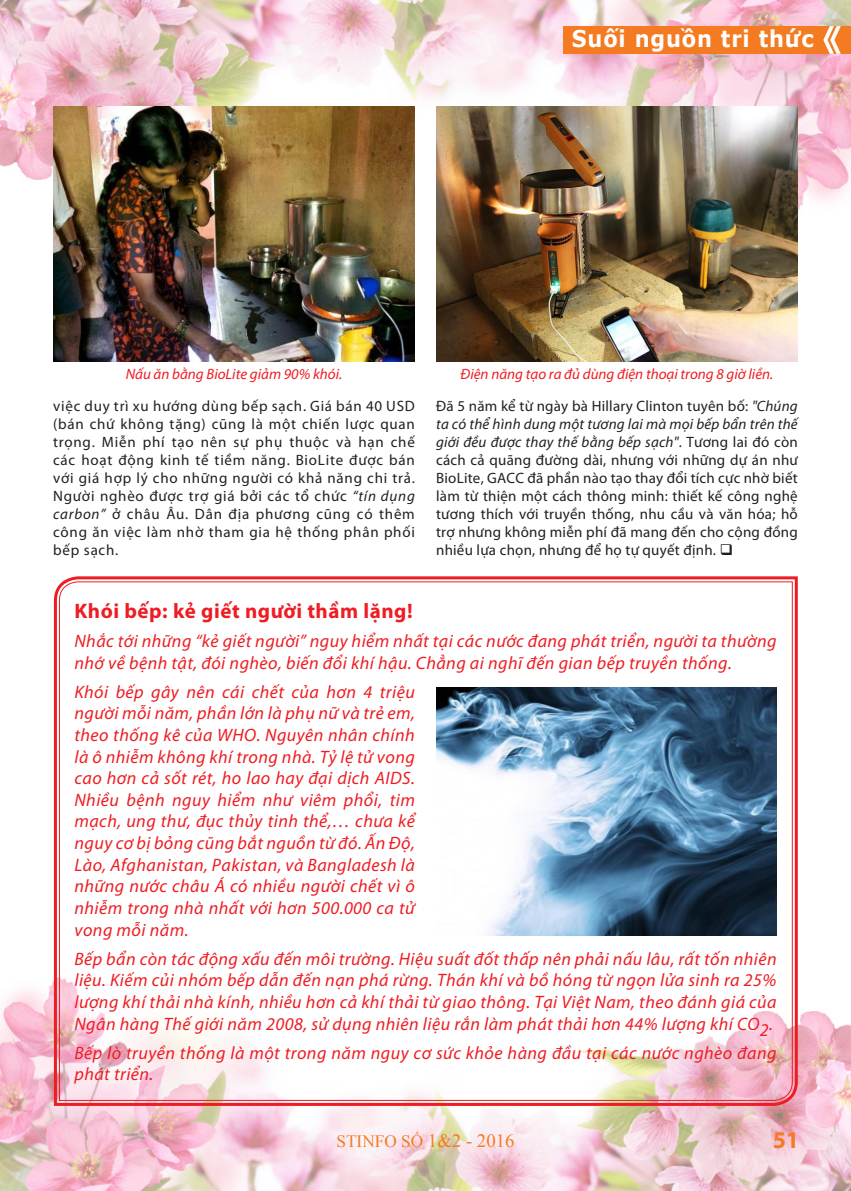
<style>
.page{position:relative;width:851px;height:1191px;background:#fff}
.page>*{position:absolute;margin:0;border:0;box-sizing:border-box;transform-origin:0 0}
.t1{font:700 24px "Myriad Pro";color:#f47b21}
.t2{font:700 23.1px "Verdana";letter-spacing:.04em;color:#fff;scale:.91 1}
.t3{font:700 21px "Myriad Pro";letter-spacing:.025em;color:#ee1d23}
.t4{font:italic 18px/21.6px "Myriad Pro";letter-spacing:.025em;color:#ee1d23}
.t5{font:17.25px "Times New Roman";color:#f47b21}
.t6{font:15px/18px "Myriad Pro";letter-spacing:.035em;color:#231f20;text-align:justify}
.t7{font:italic 15px "Myriad Pro";color:#ee1d23}
.s1{font-style:italic}
.s2{font-size:18.75px}
</style>
<div class="page">
<img style="left:0;top:985px;width:850px;height:206px">
<img style="left:0;top:0;width:850px;height:219px">
<div style="left:563px;top:26px;width:287px;height:28px;background:#f47b21"></div>
<svg style="left:823px;top:26px;width:17px;height:28px"></svg>
<svg style="left:52px;top:576px;width:747px;height:531px"></svg>
<svg style="left:58px;top:581px;width:735px;height:520px"></svg>
<img style="left:436px;top:687px;width:340px;height:248px">
<img style="left:53px;top:106px;width:362px;height:256px">
<img style="left:436px;top:106px;width:361px;height:256px">
<p class="t2" style="left:571px;top:24px;width:267px">Suối nguồn tri thức</p>
<p class="t7" style="left:126px;top:364px;width:218px">Nấu ăn bằng BioLite giảm 90% khói.</p>
<p class="t7" style="left:460px;top:364px;width:314px">Điện năng tạo ra đủ dùng điện thoại trong 8 giờ liền.</p>
<p class="t6" style="left:53px;top:397px;width:363px">việc duy trì xu hướng dùng bếp sạch. Giá bán 40 USD (bán chứ không tặng) cũng là một chiến lược quan trọng. Miễn phí tạo nên sự phụ thuộc và hạn chế các hoạt động kinh tế tiềm năng. BioLite được bán với giá hợp lý cho những người có khả năng chi trả.<br>Người nghèo được trợ giá bởi các tổ chức <span class="s1">“tín dụng carbon”</span> ở châu Âu. Dân địa phương cũng có thêm công ăn việc làm nhờ tham gia hệ thống phân phối bếp sạch.</p>
<p class="t6" style="left:436px;top:397px;width:363px">Đã 5 năm kể từ ngày bà Hillary Clinton tuyên bố: <span class="s1">"Chúng ta có thể hình dung một tương lai mà mọi bếp bẩn trên thế giới đều được thay thế bằng bếp sạch"</span>. Tương lai đó còn cách cả quãng đường dài, nhưng với những dự án như BioLite, GACC đã phần nào tạo thay đổi tích cực nhờ biết làm từ thiện một cách thông minh: thiết kế công nghệ tương thích với truyền thống, nhu cầu và văn hóa; hỗ trợ nhưng không miễn phí đã mang đến cho cộng đồng nhiều lựa chọn, nhưng để họ tự quyết định. ❑</p>
<p class="t3" style="left:74px;top:597px;width:339px">Khói bếp: kẻ giết người thầm lặng!</p>
<p class="t4" style="left:74px;top:630px;width:703px">Nhắc tới những “kẻ giết người” nguy hiểm nhất tại các nước đang phát triển, người ta thường nhớ về bệnh tật, đói nghèo, biến đổi khí hậu. Chẳng ai nghĩ đến gian bếp truyền thống.</p>
<p class="t4" style="left:74px;top:680px;width:342px;text-align:justify">Khói bếp gây nên cái chết của hơn 4 triệu người mỗi năm, phần lớn là phụ nữ và trẻ em, theo thống kê của WHO. Nguyên nhân chính là ô nhiễm không khí trong nhà. Tỷ lệ tử vong cao hơn cả sốt rét, ho lao hay đại dịch AIDS.<br>Nhiều bệnh nguy hiểm như viêm phổi, tim mạch, ung thư, đục thủy tinh thể,… chưa kể nguy cơ bị bỏng cũng bắt nguồn từ đó. Ấn Độ, Lào, Afghanistan, Pakistan, và Bangladesh là những nước châu Á có nhiều người chết vì ô nhiễm trong nhà nhất với hơn 500.000 ca tử vong mỗi năm.</p>
<p class="t4" style="left:74px;top:947px;width:703px;text-align:justify">Bếp bẩn còn tác động xấu đến môi trường. Hiệu suất đốt thấp nên phải nấu lâu, rất tốn nhiên liệu. Kiếm củi nhóm bếp dẫn đến nạn phá rừng. Thán khí và bồ hóng từ ngọn lửa sinh ra 25% lượng khí thải nhà kính, nhiều hơn cả khí thải từ giao thông. Tại Việt Nam, theo đánh giá của Ngân hàng Thế giới năm 2008, sử dụng nhiên liệu rắn làm phát thải hơn 44% lượng khí CO2.</p>
<p class="t4" style="left:74px;top:1041px;width:703px">Bếp lò truyền thống là một trong năm nguy cơ sức khỏe hàng đầu tại các nước nghèo đang phát triển.</p>
<p class="t5" style="left:336px;top:1130px;width:179px">STINFO SỐ <span class="s2">1&amp;2 - 2016</span></p>
<p class="t1" style="left:772px;top:1124px;width:28px">51</p>
</div>
